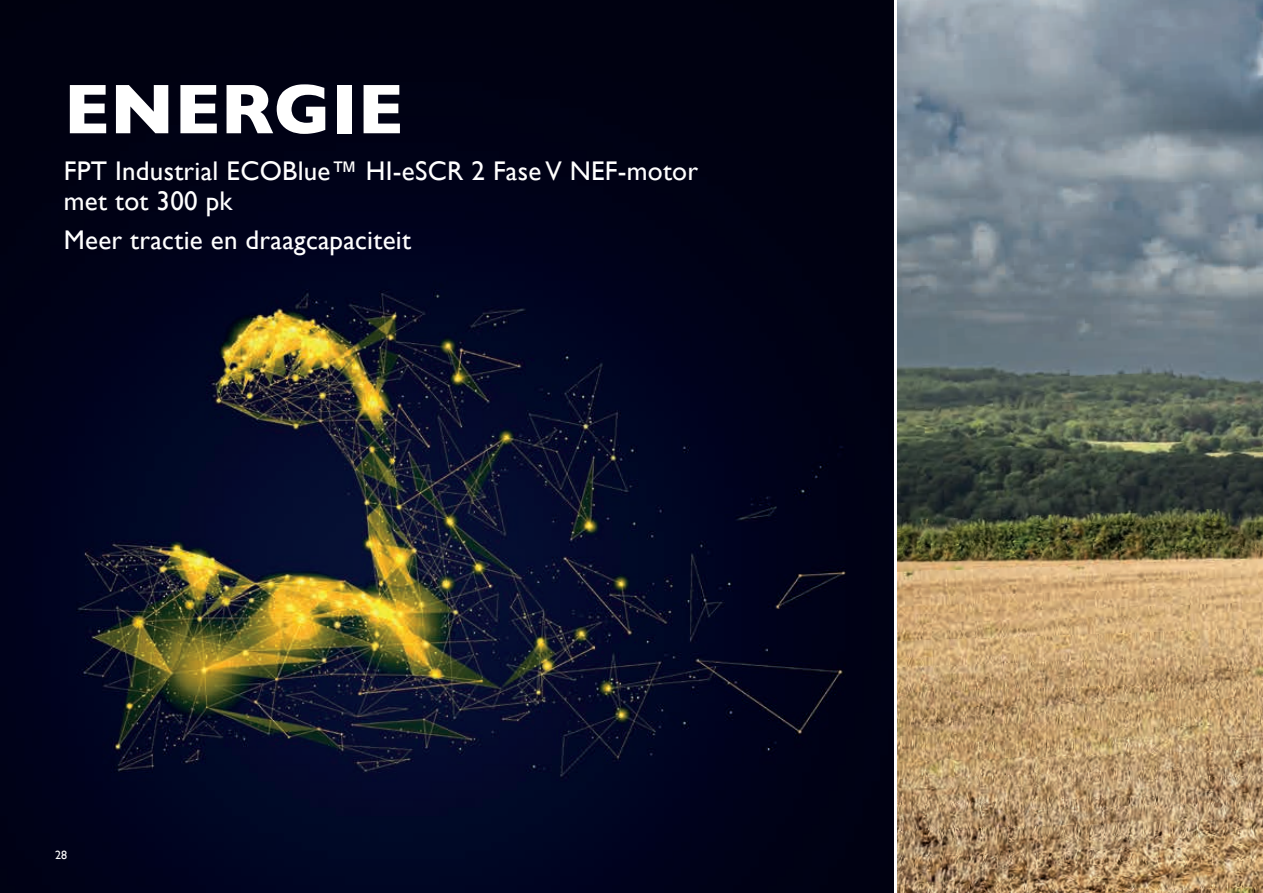
<style>
.page{position:relative;width:1263px;height:893px;background:#fff}
.page>*{position:absolute;margin:0;border:0;box-sizing:border-box;transform-origin:0 0}
.t1{font:700 71.25px "Gill Sans";color:#fff}
.t2{font:27px/30px "Gill Sans";letter-spacing:.01em;color:#fff}
.t3{font:12px "Gill Sans";color:#fff}
</style>
<div class="page">
<img style="left:0;top:0;width:893px;height:893px">
<img style="left:897px;top:0;width:366px;height:893px">
<h1 class="t1" style="left:64px;top:53px;width:341px">ENERGIE</h1>
<p class="t2" style="left:64px;top:156px;width:636px">FPT Industrial ECOBlue™ HI-eSCR 2 Fase V NEF-motor met tot 300 pk</p>
<p class="t2" style="left:64px;top:224px;width:349px">Meer tractie en draagcapaciteit</p>
<p class="t3" style="left:55px;top:848px;width:13px">28</p>
</div>
